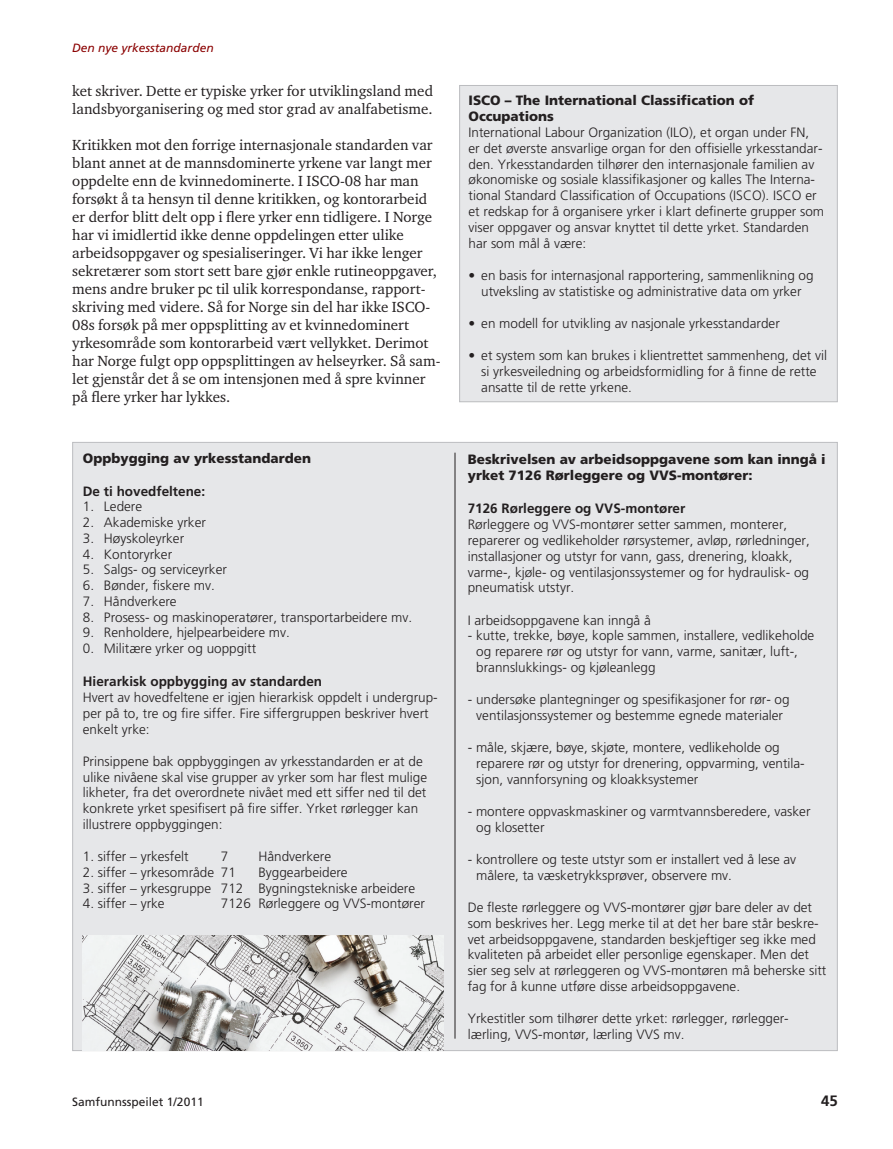
<style>
.page{position:relative;width:893px;height:1149px;background:#fff}
.page>*{position:absolute;margin:0;border:0;box-sizing:border-box;transform-origin:0 0}
.t1{font:15px/18px "Charter ITC Std";color:#231f20}
.t2{font:700 15px "Frutiger";color:#231f20}
.t3{font:300 13.5px/15.8px "Frutiger";color:#231f20}
.t4{font:900 13.5px/16.5px "Frutiger";color:#231f20}
.t5{font:700 13.5px "Frutiger";color:#231f20}
.t6{font:12px "Frutiger";color:#231f20}
.t7{font:italic 12px "Frutiger";color:#8b0202}
</style>
<div class="page">
<div style="left:72px;top:442px;width:766px;height:608px;background:#e6e7e9;border:1px solid #bcbdc0"></div>
<hr style="left:455px;top:452px;width:1px;height:586px;background:#231f20">
<img style="left:82px;top:935px;width:362px;height:115px">
<div style="left:460px;top:85px;width:377px;height:316px;background:#e6e7e9"></div>
<div style="left:459px;top:85px;width:379px;height:317px;border:1px solid #bcbdc0"></div>
<p class="t7" style="left:72px;top:41px;width:143px">Den nye yrkesstandarden</p>
<p class="t1" style="left:72px;top:82px;width:362px">ket skriver. Dette er typiske yrker for utviklingsland med landsbyorganisering og med stor grad av analfabetisme.</p>
<p class="t1" style="left:72px;top:136px;width:370px">Kritikken mot den forrige internasjonale standarden var blant annet at de mannsdominerte yrkene var langt mer oppdelte enn de kvinnedominerte. I ISCO-08 har man forsøkt å ta hensyn til denne kritikken, og kontorarbeid er derfor blitt delt opp i flere yrker enn tidligere. I Norge har vi imidlertid ikke denne oppdelingen etter ulike arbeidsoppgaver og spesialiseringer. Vi har ikke lenger sekretærer som stort sett bare gjør enkle rutineoppgaver, mens andre bruker pc til ulik korrespondanse, rapport&shy;skriving med videre. Så for Norge sin del har ikke ISCO-08s forsøk på mer oppsplitting av et kvinnedominert yrkesområde som kontorarbeid vært vellykket. Derimot har Norge fulgt opp oppsplittingen av helseyrker. Så sam&shy;let gjenstår det å se om intensjonen med å spre kvinner på flere yrker har lykkes.</p>
<p class="t4" style="left:83px;top:450px;width:230px">Oppbygging av yrkesstandarden</p>
<p class="t5" style="left:83px;top:482px;width:124px">De ti hovedfeltene:</p>
<p class="t3" style="left:83px;top:498px;width:61px">1. Ledere</p>
<p class="t3" style="left:83px;top:514px;width:124px">2. Akademiske yrker</p>
<p class="t3" style="left:83px;top:530px;width:103px">3. Høyskoleyrker</p>
<p class="t3" style="left:83px;top:546px;width:91px">4. Kontoryrker</p>
<p class="t3" style="left:83px;top:561px;width:145px">5. Salgs- og serviceyrker</p>
<p class="t3" style="left:83px;top:577px;width:134px">6. Bønder, fiskere mv.</p>
<p class="t3" style="left:83px;top:593px;width:95px">7. Håndverkere</p>
<p class="t3" style="left:83px;top:609px;width:331px">8. Prosess- og maskinoperatører, transportarbeidere mv.</p>
<p class="t3" style="left:83px;top:624px;width:209px">9. Renholdere, hjelpearbeidere mv.</p>
<p class="t3" style="left:83px;top:640px;width:175px">0. Militære yrker og uoppgitt</p>
<p class="t5" style="left:83px;top:673px;width:241px">Hierarkisk oppbygging av standarden</p>
<p class="t3" style="left:83px;top:689px;width:356px">Hvert av hovedfeltene er igjen hierarkisk oppdelt i undergrup&shy;per på to, tre og fire siffer. Fire siffergruppen beskriver hvert enkelt yrke:</p>
<p class="t3" style="left:83px;top:753px;width:346px">Prinsippene bak oppbyggingen av yrkesstandarden er at de ulike nivåene skal vise grupper av yrker som har flest mulige likheter, fra det overordnete nivået med ett siffer ned til det konkrete yrket spesifisert på fire siffer. Yrket rørlegger kan illustrere oppbyggingen:</p>
<p class="t3" style="left:83px;top:848px;width:107px">1. siffer – yrkesfelt</p>
<p class="t3" style="left:221px;top:848px;width:9px">7</p>
<p class="t3" style="left:258px;top:848px;width:74px">Håndverkere</p>
<p class="t3" style="left:83px;top:864px;width:155px">2. siffer – yrkesområde 71</p>
<p class="t3" style="left:258px;top:864px;width:91px">Byggearbeidere</p>
<p class="t3" style="left:83px;top:879px;width:334px">3. siffer – yrkesgruppe 712 Bygningstekniske arbeidere</p>
<p class="t3" style="left:83px;top:895px;width:83px">4. siffer – yrke</p>
<p class="t3" style="left:221px;top:895px;width:206px">7126 Rørleggere og VVS-montører</p>
<p class="t6" style="left:72px;top:1094px;width:133px">Samfunnsspeilet 1/2011</p>
<p class="t4" style="left:468px;top:92px;width:287px">ISCO – The International Classification of<br>Occupations</p>
<p class="t3" style="left:468px;top:124px;width:357px">International Labour Organization (ILO), et organ under FN,<br>er det øverste ansvarlige organ for den offisielle yrkesstandar&shy;den. Yrkesstandarden tilhører den internasjonale familien av økonomiske og sosiale klassifikasjoner og kalles The Interna&shy;tional Standard Classification of Occupations (ISCO). ISCO er et redskap for å organisere yrker i klart definerte grupper som viser oppgaver og ansvar knyttet til dette yrket. Standarden har som mål å være:</p>
<p class="t3" style="left:468px;top:267px;width:347px;text-align:center">• en basis for internasjonal rapportering, sammenlikning og utveksling av statistiske og administrative data om yrker</p>
<p class="t3" style="left:468px;top:315px;width:313px">• en modell for utvikling av nasjonale yrkesstandarder</p>
<p class="t3" style="left:481px;top:347px;width:347px;text-indent:-13px">• et system som kan brukes i klientrettet sammenheng, det vil si yrkesveiledning og arbeidsformidling for å finne de rette ansatte til de rette yrkene.</p>
<p class="t4" style="left:468px;top:450px;width:359px">Beskrivelsen av arbeidsoppgavene som kan inngå i yrket 7126 Rørleggere og VVS-montører:</p>
<p class="t5" style="left:468px;top:500px;width:219px">7126 Rørleggere og VVS-montører</p>
<p class="t3" style="left:468px;top:516px;width:344px">Rørleggere og VVS‑montører setter sammen, monterer, reparerer og vedlikeholder rørsystemer, avløp, rørledninger, installasjoner og utstyr for vann, gass, drenering, kloakk, varme-, kjøle- og ventilasjonssystemer og for hydraulisk- og pneumatisk utstyr.</p>
<p class="t3" style="left:468px;top:611px;width:185px">I arbeidsoppgavene kan inngå å</p>
<p class="t3" style="left:476px;top:627px;width:340px;text-indent:-9px">- kutte, trekke, bøye, kople sammen, installere, vedlikeholde og reparere rør og utstyr for vann, varme, sanitær, luft-, brannslukkings‑ og kjøleanlegg</p>
<p class="t3" style="left:468px;top:691px;width:323px;text-align:center">- undersøke plantegninger og spesifikasjoner for rør- og ventilasjonssystemer og bestemme egnede materialer</p>
<p class="t3" style="left:476px;top:739px;width:330px;text-indent:-9px">- måle, skjære, bøye, skjøte, montere, vedlikeholde og reparere rør og utstyr for drenering, oppvarming, ventila&shy;sjon, vannforsyning og kloakksystemer</p>
<p class="t3" style="left:476px;top:803px;width:336px;text-indent:-9px">- montere oppvaskmaskiner og varmtvannsberedere, vasker og klosetter</p>
<p class="t3" style="left:476px;top:851px;width:321px;text-indent:-9px">- kontrollere og teste utstyr som er installert ved å lese av målere, ta væsketrykksprøver, observere mv.</p>
<p class="t3" style="left:468px;top:899px;width:360px">De fleste rørleggere og VVS-montører gjør bare deler av det som beskrives her. Legg merke til at det her bare står beskre&shy;vet arbeidsoppgavene, standarden beskjeftiger seg ikke med kvaliteten på arbeidet eller personlige egenskaper. Men det sier seg selv at rørleggeren og VVS-montøren må beherske sitt fag for å kunne utføre disse arbeidsoppgavene.</p>
<p class="t3" style="left:468px;top:1010px;width:321px">Yrkestitler som tilhører dette yrket: rørlegger, rørlegger&shy;lærling, VVS-montør, lærling VVS mv.</p>
<p class="t2" style="left:821px;top:1091px;width:18px">45</p>
</div>
